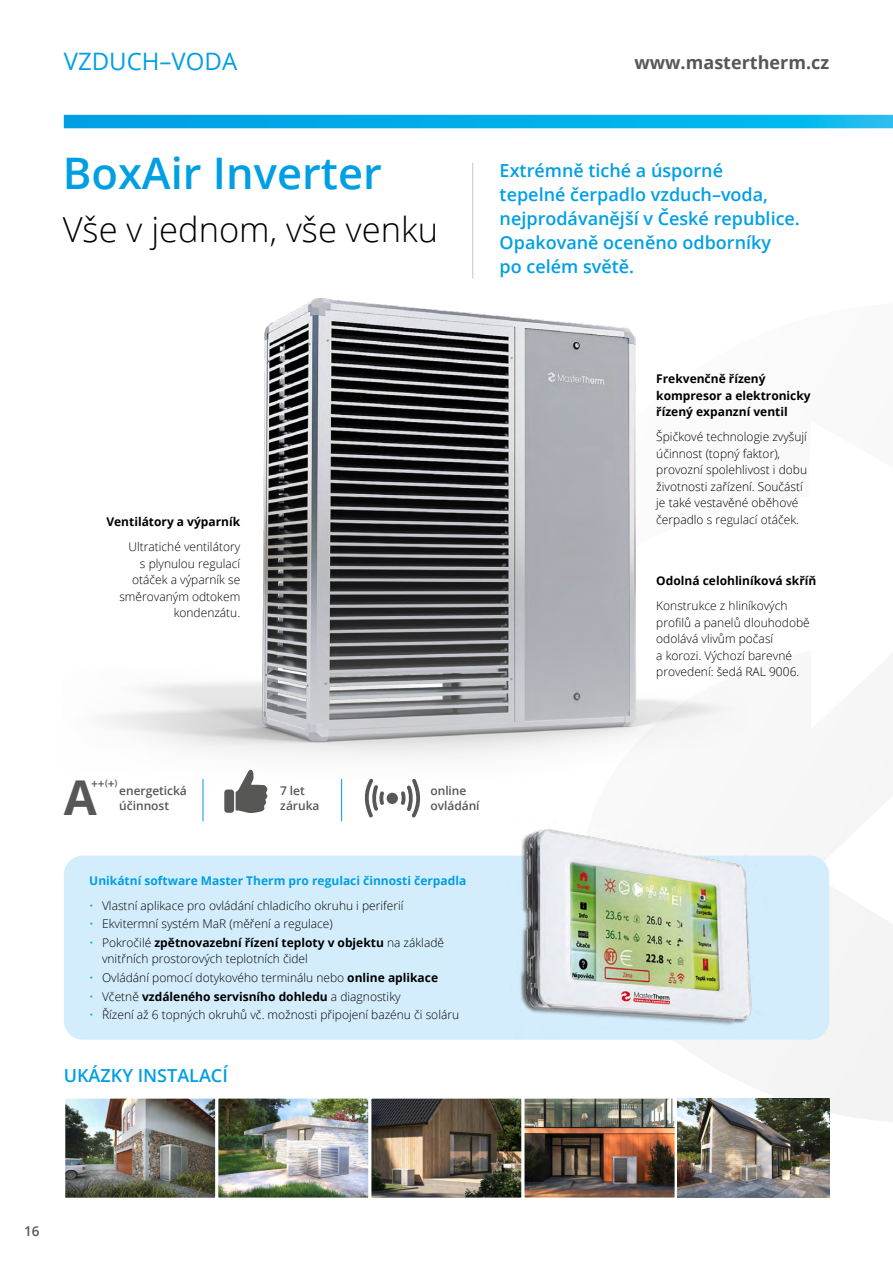
<style>
.page{position:relative;width:893px;height:1263px;background:#fff}
.page>*{position:absolute;margin:0;border:0;box-sizing:border-box;transform-origin:0 0}
.t1{font:700 48px "Open Sans";color:#575756}
.t2{font:600 43.5px "Open Sans";color:#009fe3}
.t3{font:300 34.5px "Open Sans";color:#000}
.t4{font:24px "Open Sans";color:#009fe3}
.t5{font:600 18px/24px "Open Sans";color:#009fe3}
.t6{font:700 18px "Open Sans";color:#575756}
.t7{font:600 13.5px "Open Sans";color:#575756}
.t8{font:300 12px/16.5px "Open Sans";color:#000}
.t9{font:700 12px/16.5px "Open Sans";color:#000}
.t10{font:700 12px "Open Sans";color:#009fe3}
.t11{font:600 12px/15px "Open Sans";letter-spacing:-.005em;color:#575756}
.s1{font-size:9px}
.s2{color:#009fe3}
.s3{font-weight:700}
.s4{font-weight:300;color:#009fe3}
.s5{font-weight:300}
</style>
<div class="page">
<svg style="left:741px;top:857px;width:152px;height:267px;fill:#f4f4f4"></svg>
<svg style="left:64px;top:115px;width:829px;height:13px;background:#02ade9"></svg>
<img style="left:101px;top:172px;width:630px;height:650px">
<hr style="left:472px;top:163px;width:1px;height:116px;background:#c6c6c6">
<div style="left:224px;top:789px;width:10px;height:24px;background:#575756;border-radius:3px"></div>
<svg style="left:236px;top:769px;width:31px;height:44px"></svg>
<hr style="left:341px;top:779px;width:1px;height:42px;background:#009fe3">
<hr style="left:203px;top:779px;width:1px;height:42px;background:#009fe3">
<svg style="left:401px;top:778px;width:21px;height:39px"></svg>
<svg style="left:363px;top:778px;width:21px;height:39px"></svg>
<div style="left:387px;top:793px;width:11px;height:11px;background:#575756;border-radius:50%"></div>
<div style="left:64px;top:855px;width:765px;height:185px;background:#d4edfc;border-radius:19px"></div>
<img style="left:490px;top:816px;width:288px;height:209px">
<img style="left:66px;top:1099px;width:608px;height:98px">
<div style="left:62px;top:1096px;width:156px;height:105px;border:3px solid #fff"></div>
<div style="left:215px;top:1095px;width:156px;height:105px;border:3px solid #fff"></div>
<div style="left:368px;top:1096px;width:156px;height:104px;border:3px solid #fff"></div>
<div style="left:521px;top:1096px;width:157px;height:104px;border:3px solid #fff"></div>
<img style="left:678px;top:1098px;width:151px;height:99px">
<h3 class="t4" style="left:64px;top:45px;width:175px">VZDUCH–VODA</h3>
<h2 class="t2" style="left:63px;top:144px;width:321px">BoxAir Inverter</h2>
<h3 class="t3" style="left:63px;top:206px;width:377px">Vše v jednom, vše venku</h3>
<p class="t9" style="left:106px;top:513px;width:135px">Ventilátory a výparník</p>
<p class="t8" style="left:119px;top:538px;width:122px;text-align:right">Ultratiché ventilátory<br>s plynulou regulací otáček a výparník se směrovaným odtokem kondenzátu.</p>
<h3 class="t6" style="left:634px;top:50px;width:196px">www.mastertherm.cz</h3>
<h3 class="t5" style="left:500px;top:159px;width:302px">Extrémně tiché a úsporné<br>tepelné čerpadlo vzduch–voda, nejprodávanější v České republice.<br>Opakovaně oceněno odborníky<br>po celém světě.</h3>
<p class="t9" style="left:656px;top:370px;width:156px">Frekvenčně řízený kompresor a elektronicky řízený expanzní ventil</p>
<p class="t8" style="left:656px;top:428px;width:152px">Špičkové technologie zvyšují účinnost (topný faktor), provozní spolehlivost i dobu životnosti zařízení. Součástí je také vestavěné oběhové čerpadlo s regulací otáček.</p>
<p class="t9" style="left:656px;top:572px;width:162px">Odolná celohliníková skříň</p>
<p class="t8" style="left:656px;top:597px;width:155px">Konstrukce z hliníkových profilů a panelů dlouhodobě odolává vlivům počasí<br>a korozi. Výchozí barevné provedení: šedá RAL 9006.</p>
<p class="t11" style="left:91px;top:775px;width:28px">++<span class="s1">(</span>+<span class="s1">)</span></p>
<h1 class="t1" style="left:64px;top:764px;width:35px">A</h1>
<p class="t11" style="left:280px;top:783px;width:41px">7 let záruka</p>
<p class="t11" style="left:431px;top:783px;width:51px">online ovládání</p>
<p class="t11" style="left:119px;top:783px;width:69px">energetická účinnost</p>
<p class="t10" style="left:89px;top:872px;width:378px">Unikátní software Master Therm pro regulaci činnosti čerpadla</p>
<p class="t8" style="left:89px;top:897px;width:316px"><span class="s2">•</span> Vlastní aplikace pro ovládání chladicího okruhu i periferií</p>
<p class="t8" style="left:89px;top:915px;width:245px"><span class="s2">•</span> Ekvitermní systém MaR (měření a regulace)</p>
<p class="t8" style="left:102px;top:934px;width:344px;text-indent:-13px"><span class="s2">•</span> Pokročilé <span class="s3">zpětnovazební řízení teploty v objektu</span> na základě vnitřních prostorových teplotních čidel</p>
<p class="t8" style="left:89px;top:969px;width:350px"><span class="s2">•</span> Ovládání pomocí dotykového terminálu nebo <span class="s3">online aplikace</span></p>
<p class="t9" style="left:89px;top:988px;width:313px"><span class="s4">•</span> <span class="s5">Včetně</span> vzdáleného servisního dohledu <span class="s5">a diagnostiky</span></p>
<p class="t8" style="left:89px;top:1006px;width:371px"><span class="s2">•</span> Řízení až 6 topných okruhů vč. možnosti připojení bazénu či soláru</p>
<h3 class="t5" style="left:64px;top:1063px;width:166px">UKÁZKY INSTALACÍ</h3>
<p class="t7" style="left:24px;top:1222px;width:17px">16</p>
</div>
